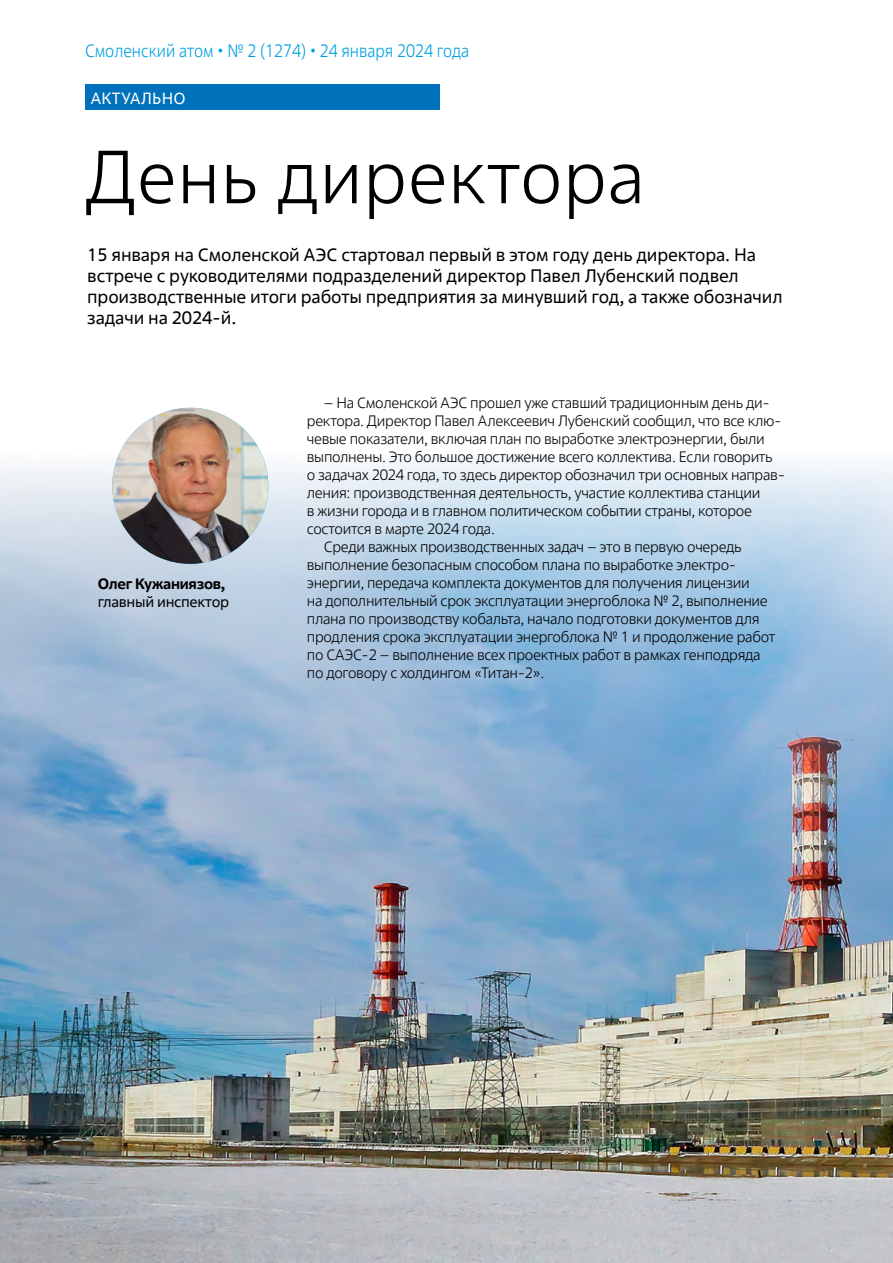
<style>
.page{position:relative;width:893px;height:1263px;background:#fff}
.page>*{position:absolute;margin:0;border:0;box-sizing:border-box;transform-origin:0 0}
.t1{font:300 75px "Rosatom";letter-spacing:.01em;color:#000}
.t2{font:18px/21px "Rosatom";letter-spacing:-.01em;color:#000}
.t3{font:300 18px "Rosatom";color:#009fdf;scale:.9 1}
.t4{font:16.2px "Rosatom";letter-spacing:.01em;color:#fff}
.t5{font:300 15px "Rosatom";letter-spacing:-.02em;color:#000}
.t6{font:15px "Rosatom";letter-spacing:-.02em;color:#000}
.t7{font:700 15px "Rosatom";letter-spacing:-.02em;color:#000}
</style>
<div class="page">
<img style="left:0;top:454px;width:893px;height:809px">
<div style="left:85px;top:85px;width:354px;height:25px;background:#0071bb"></div>
<img style="left:112px;top:408px;width:156px;height:156px;border-radius:78px">
<p class="t3" style="left:85px;top:39px;width:428px">Смоленский атом • № 2 (1274) • 24 января 2024 года</p>
<p class="t4" style="left:91px;top:88px;width:96px">АКТУАЛЬНО</p>
<h1 class="t1" style="left:85px;top:131px;width:561px">День директора</h1>
<p class="t2" style="left:87px;top:244px;width:697px">15 января на Смоленской АЭС стартовал первый в этом году день директора. На встрече с руководителями подразделений директор Павел Лубенский подвел производственные итоги работы предприятия за минувший год, а также обозначил задачи на 2024-й.</p>
<p class="t7" style="left:98px;top:574px;width:129px">Олег Кужаниязов,</p>
<p class="t6" style="left:98px;top:593px;width:133px">главный инспектор</p>
<p class="t5" style="left:324px;top:394px;width:447px">– На Смоленской АЭС прошел уже ставший традиционным день ди-</p>
<p class="t5" style="left:307px;top:412px;width:476px">ректора. Директор Павел Алексеевич Лубенский сообщил, что все клю-</p>
<p class="t5" style="left:307px;top:430px;width:459px">чевые показатели, включая план по выработке электроэнергии, были</p>
<p class="t5" style="left:307px;top:448px;width:467px">выполнены. Это большое достижение всего коллектива. Если говорить</p>
<p class="t5" style="left:307px;top:466px;width:480px">о задачах 2024 года, то здесь директор обозначил три основных направ-</p>
<p class="t5" style="left:307px;top:484px;width:455px">ления: производственная деятельность, участие коллектива станции</p>
<p class="t5" style="left:307px;top:502px;width:447px">в жизни города и в главном политическом событии страны, которое</p>
<p class="t5" style="left:307px;top:520px;width:190px">состоится в марте 2024 года.</p>
<p class="t5" style="left:324px;top:538px;width:419px">Среди важных производственных задач – это в первую очередь</p>
<p class="t5" style="left:307px;top:556px;width:431px">выполнение безопасным способом плана по выработке электро-</p>
<p class="t5" style="left:307px;top:574px;width:444px">энергии, передача комплекта документов для получения лицензии</p>
<p class="t5" style="left:307px;top:592px;width:462px">на дополнительный срок эксплуатации энергоблока № 2, выполнение</p>
<p class="t5" style="left:307px;top:610px;width:454px">плана по производству кобальта, начало подготовки документов для</p>
<p class="t5" style="left:307px;top:628px;width:470px">продления срока эксплуатации энергоблока № 1 и продолжение работ</p>
<p class="t5" style="left:307px;top:646px;width:455px">по САЭС‑ 2 – выполнение всех проектных работ в рамках генподряда</p>
<p class="t5" style="left:307px;top:664px;width:239px">по договору с холдингом «Титан‑ 2».</p>
</div>
